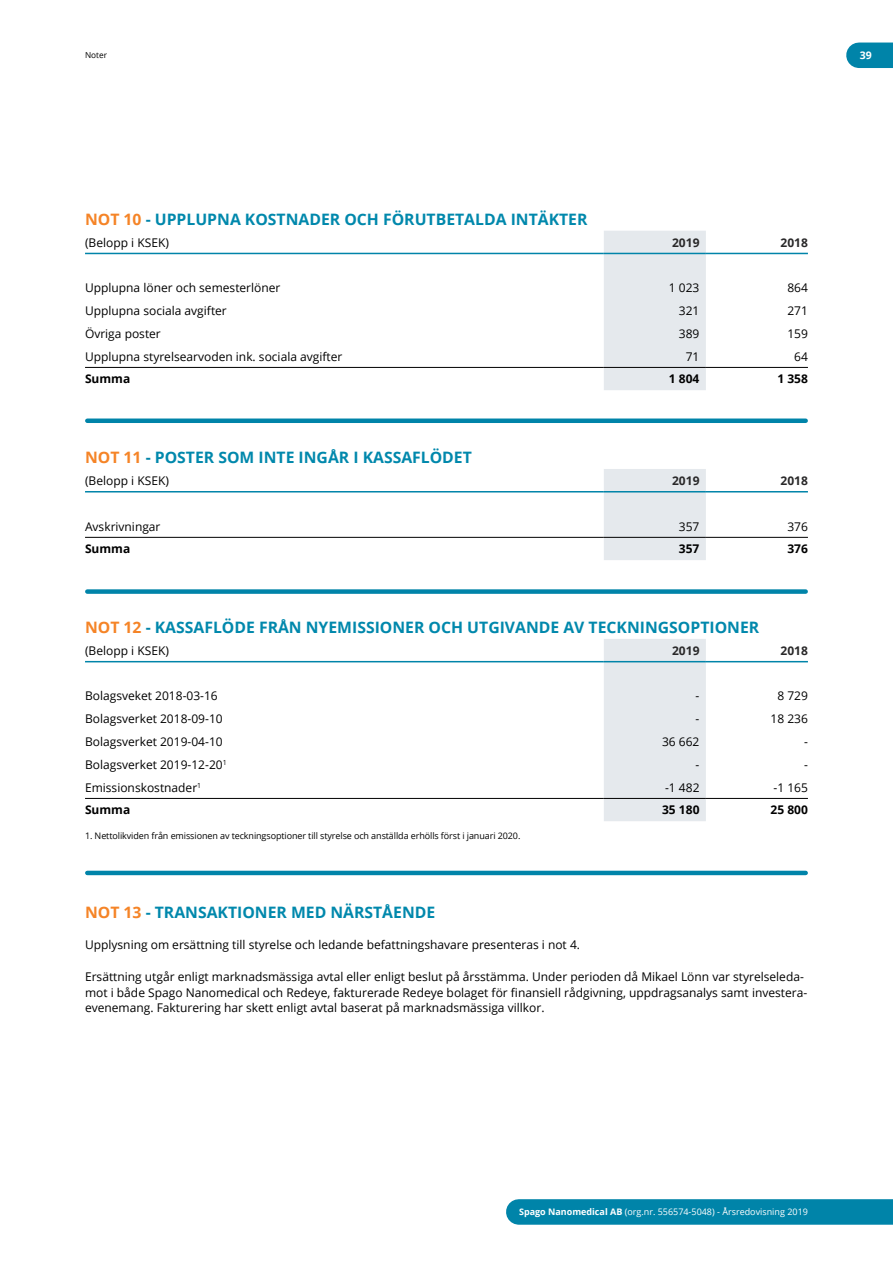
<style>
.page{position:relative;width:893px;height:1263px;background:#fff}
.page>*{position:absolute;margin:0;border:0;box-sizing:border-box;transform-origin:0 0}
.t1{font:700 15.75px "Open Sans";color:#0088ac}
.t2{font:12px/15.8px "Open Sans";color:#000}
.t3{font:700 12px "Open Sans";color:#000}
.t4{font:700 12px "Open Sans";color:#292829}
.t5{font:700 10.5px "Open Sans";color:#fff}
.t6{font:9px "Open Sans";letter-spacing:-.01em;color:#000}
.t7{font:9px "Open Sans";color:#fff}
.t8{font:8.25px "Open Sans";color:#000}
.s1{color:#f58427}
.s2{color:#0084a9}
.s3{font-weight:700}
</style>
<div class="page">
<div style="left:859px;top:43px;width:34px;height:25px;background:#0084a9"></div>
<div style="left:519px;top:1199px;width:374px;height:26px;background:#0084a9"></div>
<svg style="left:85px;top:252px;width:519px;height:115px"></svg>
<div style="left:604px;top:231px;width:102px;height:159px;background:#e5e9ed"></div>
<hr style="left:85px;top:253px;width:519px;height:1px;background:#0084a9">
<hr style="left:604px;top:253px;width:102px;height:1px;background:#0084a9">
<hr style="left:706px;top:253px;width:102px;height:1px;background:#0084a9">
<hr style="left:85px;top:367px;width:519px;height:1px;background:#000">
<hr style="left:604px;top:367px;width:102px;height:1px;background:#000">
<hr style="left:706px;top:367px;width:102px;height:1px;background:#000">
<svg style="left:85px;top:492px;width:519px;height:45px"></svg>
<div style="left:604px;top:469px;width:102px;height:91px;background:#e5e9ed"></div>
<hr style="left:85px;top:491px;width:519px;height:1px;background:#0084a9">
<hr style="left:604px;top:491px;width:102px;height:1px;background:#0084a9">
<hr style="left:706px;top:491px;width:102px;height:1px;background:#0084a9">
<hr style="left:85px;top:537px;width:519px;height:1px;background:#000">
<hr style="left:604px;top:537px;width:102px;height:1px;background:#000">
<hr style="left:706px;top:537px;width:102px;height:1px;background:#000">
<svg style="left:85px;top:660px;width:519px;height:138px"></svg>
<div style="left:604px;top:639px;width:102px;height:182px;background:#e5e9ed"></div>
<hr style="left:85px;top:661px;width:519px;height:1px;background:#0084a9">
<hr style="left:604px;top:661px;width:102px;height:1px;background:#0084a9">
<hr style="left:706px;top:661px;width:102px;height:1px;background:#0084a9">
<hr style="left:85px;top:798px;width:519px;height:1px;background:#000">
<hr style="left:604px;top:798px;width:102px;height:1px;background:#000">
<hr style="left:706px;top:798px;width:102px;height:1px;background:#000">
<div style="left:87px;top:418px;width:719px;height:5px;background:#0084a9"></div>
<div style="left:87px;top:589px;width:719px;height:5px;background:#0084a9"></div>
<hr style="left:87px;top:871px;width:719px;height:4px;background:#0084a9">
<p class="t8" style="left:85px;top:50px;width:24px">Noter</p>
<p class="t5" style="left:860px;top:48px;width:13px">39</p>
<h1 class="t1" style="left:85px;top:208px;width:504px"><span class="s1">NOT 10</span> <span class="s2">-</span> UPPLUPNA KOSTNADER OCH FÖRUTBETALDA INTÄKTER</h1>
<p class="t2" style="left:85px;top:234px;width:85px">(Belopp i KSEK)</p>
<p class="t4" style="left:672px;top:234px;width:29px">2019</p>
<p class="t4" style="left:780px;top:234px;width:29px">2018</p>
<p class="t2" style="left:85px;top:280px;width:197px">Upplupna löner och semesterlöner</p>
<p class="t2" style="left:669px;top:280px;width:32px">1 023</p>
<p class="t2" style="left:787px;top:280px;width:22px">864</p>
<p class="t2" style="left:85px;top:302px;width:143px">Upplupna sociala avgifter</p>
<p class="t2" style="left:679px;top:302px;width:22px">321</p>
<p class="t2" style="left:787px;top:302px;width:22px">271</p>
<p class="t2" style="left:85px;top:325px;width:77px">Övriga poster</p>
<p class="t2" style="left:679px;top:325px;width:22px">389</p>
<p class="t2" style="left:787px;top:325px;width:22px">159</p>
<p class="t2" style="left:85px;top:348px;width:259px">Upplupna styrelsearvoden ink. sociala avgifter</p>
<p class="t2" style="left:686px;top:348px;width:15px">71</p>
<p class="t2" style="left:794px;top:348px;width:15px">64</p>
<p class="t3" style="left:85px;top:371px;width:47px">Summa</p>
<p class="t3" style="left:669px;top:371px;width:32px">1 804</p>
<p class="t3" style="left:777px;top:371px;width:32px">1 358</p>
<h1 class="t1" style="left:85px;top:446px;width:388px"><span class="s1">NOT 11</span> <span class="s2">-</span> POSTER SOM INTE INGÅR I KASSAFLÖDET</h1>
<p class="t2" style="left:85px;top:472px;width:85px">(Belopp i KSEK)</p>
<p class="t4" style="left:672px;top:472px;width:29px">2019</p>
<p class="t4" style="left:780px;top:472px;width:29px">2018</p>
<p class="t2" style="left:85px;top:518px;width:77px">Avskrivningar</p>
<p class="t2" style="left:679px;top:518px;width:22px">357</p>
<p class="t2" style="left:787px;top:518px;width:22px">376</p>
<p class="t3" style="left:85px;top:540px;width:47px">Summa</p>
<p class="t3" style="left:679px;top:540px;width:22px">357</p>
<p class="t3" style="left:787px;top:540px;width:22px">376</p>
<h1 class="t1" style="left:85px;top:616px;width:676px"><span class="s1">NOT 12</span> <span class="s2">-</span> KASSAFLÖDE FRÅN NYEMISSIONER OCH UTGIVANDE AV TECKNINGSOPTIONER</h1>
<p class="t2" style="left:85px;top:642px;width:85px">(Belopp i KSEK)</p>
<p class="t4" style="left:672px;top:642px;width:29px">2019</p>
<p class="t4" style="left:780px;top:642px;width:29px">2018</p>
<p class="t2" style="left:85px;top:688px;width:134px">Bolagsveket 2018-03-16</p>
<p class="t2" style="left:696px;top:688px;width:5px">-</p>
<p class="t2" style="left:777px;top:688px;width:32px">8 729</p>
<p class="t2" style="left:85px;top:711px;width:139px">Bolagsverket 2018-09-10</p>
<p class="t2" style="left:696px;top:711px;width:5px">-</p>
<p class="t2" style="left:770px;top:711px;width:39px">18 236</p>
<p class="t2" style="left:85px;top:733px;width:139px">Bolagsverket 2019-04-10</p>
<p class="t2" style="left:662px;top:733px;width:39px">36 662</p>
<p class="t2" style="left:804px;top:733px;width:5px">-</p>
<p class="t2" style="left:85px;top:756px;width:143px">Bolagsverket 2019-12-20<sup>1</sup></p>
<p class="t2" style="left:696px;top:756px;width:5px">-</p>
<p class="t2" style="left:804px;top:756px;width:5px">-</p>
<p class="t2" style="left:85px;top:779px;width:118px">Emissionskostnader<sup>1</sup></p>
<p class="t2" style="left:665px;top:779px;width:36px">-1 482</p>
<p class="t2" style="left:773px;top:779px;width:36px">-1 165</p>
<p class="t3" style="left:85px;top:801px;width:47px">Summa</p>
<p class="t3" style="left:662px;top:801px;width:39px">35 180</p>
<p class="t3" style="left:770px;top:801px;width:39px">25 800</p>
<p class="t6" style="left:85px;top:830px;width:437px">1. Nettolikviden från emissionen av teckningsoptioner till styrelse och anställda erhölls först i januari 2020.</p>
<h1 class="t1" style="left:85px;top:901px;width:352px"><span class="s1">NOT 13</span> - TRANSAKTIONER MED NÄRSTÅENDE</h1>
<p class="t2" style="left:85px;top:937px;width:496px">Upplysning om ersättning till styrelse och ledande befattningshavare presenteras i not 4.</p>
<p class="t2" style="left:85px;top:968px;width:724px">Ersättning utgår enligt marknadsmässiga avtal eller enligt beslut på årsstämma. Under perioden då Mikael Lönn var styrelseleda&shy;mot i både Spago Nanomedical och Redeye, fakturerade Redeye bolaget för finansiell rådgivning, uppdragsanalys samt investera&shy;evenemang. Fakturering har skett enligt avtal baserat på marknadsmässiga villkor.</p>
<p class="t7" style="left:519px;top:1206px;width:290px"><span class="s3">Spago Nanomedical AB</span> (org.nr. 556574-5048) - Årsredovisning 2019</p>
</div>
